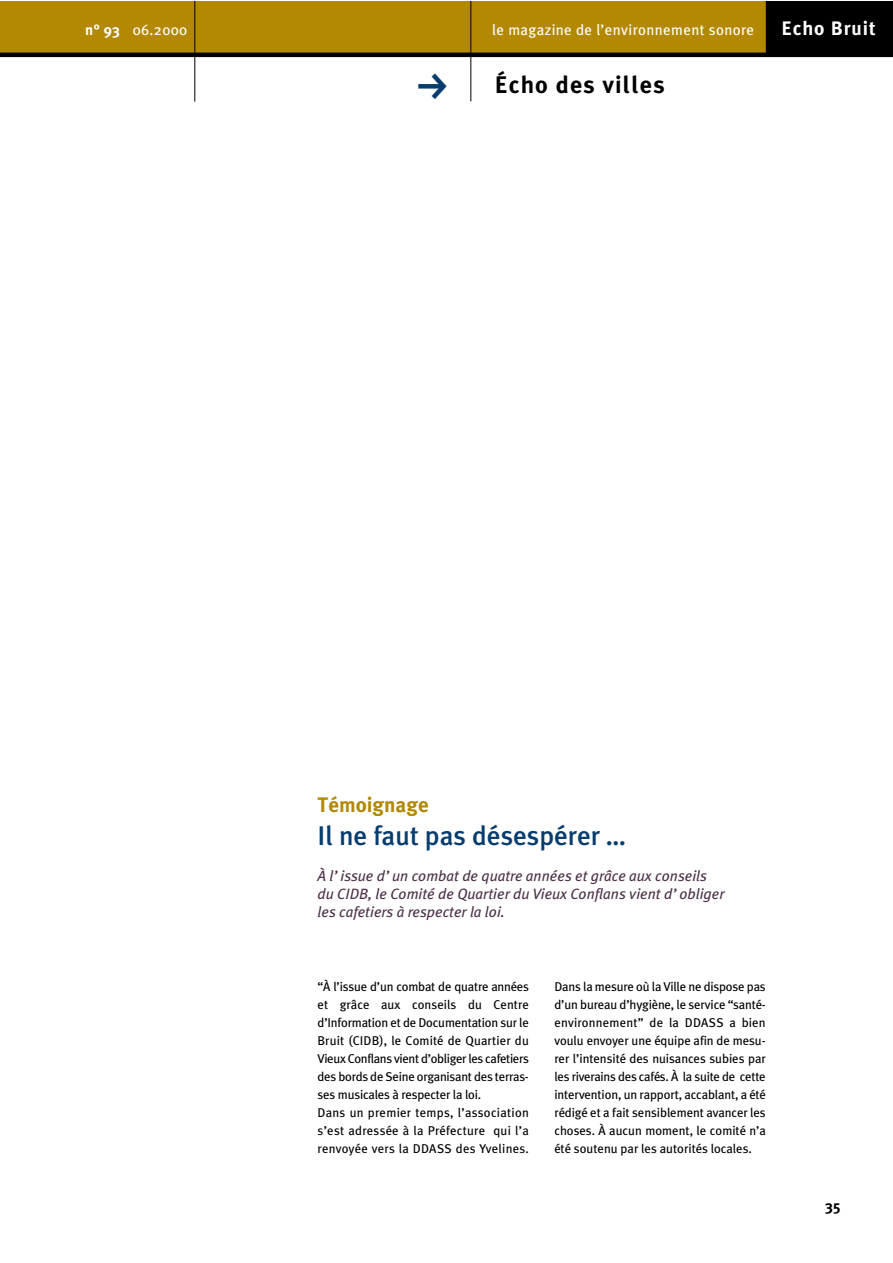
<style>
.page{position:relative;width:893px;height:1263px;background:#fff}
.page>*{position:absolute;margin:0;border:0;box-sizing:border-box;transform-origin:0 0}
.t1{font:45px "FF Dingbests";color:#063c6e}
.t2{font:500 27px "Meta Plus";color:#063c6e}
.t3{font:700 24px "Meta Plus";letter-spacing:.05em;color:#000}
.t4{font:700 21px "Meta Plus";color:#b38903}
.t5{font:700 19.5px "Meta Plus";letter-spacing:.05em;color:#fff}
.t6{font:italic 15px/18px "Meta Plus";color:#4d3149}
.t7{font:15px "Meta Plus";letter-spacing:.025em;color:#fff}
.t8{font:700 15px "Meta Plus";color:#000}
.t9{font:12.75px/18px "Meta Plus";color:#000}
.s1{font-weight:700}
</style>
<div class="page">
<div style="left:0;top:2px;width:892px;height:51px;background:#b38903"></div>
<hr style="left:470px;top:2px;width:1px;height:99px;background:#000">
<hr style="left:194px;top:2px;width:1px;height:100px;background:#000">
<div style="left:765px;top:2px;width:127px;height:55px;background:#000"></div>
<hr style="left:0;top:53px;width:892px;height:4px;background:#000">
<p class="t7" style="left:85px;top:25px;width:104px"><span class="s1">n° 93</span> 06.2000</p>
<h3 class="t5" style="left:781px;top:22px;width:96px">Echo Bruit</h3>
<h1 class="t1" style="left:406px;top:103px;width:35px;rotate:-90deg">g</h1>
<h3 class="t3" style="left:495px;top:77px;width:171px">Écho des villes</h3>
<p class="t7" style="left:492px;top:25px;width:263px">le magazine de l’environnement sonore</p>
<h3 class="t4" style="left:317px;top:797px;width:113px">Témoignage</h3>
<h2 class="t2" style="left:317px;top:826px;width:309px">Il ne faut pas désespérer …</h2>
<p class="t6" style="left:317px;top:868px;width:408px">À l’issue d’un combat de quatre années et grâce aux conseils du CIDB, le Comité de Quartier du Vieux Conflans vient d’obliger les cafetiers à respecter la loi.</p>
<p class="t9" style="left:317px;top:979px;width:213px">“À l’issue d’un combat de quatre années et grâce aux conseils du Centre d’Information et de Documentation sur le Bruit (CIDB), le Comité de Quartier du Vieux Conflans vient d’obliger les cafetiers des bords de Seine organisant des terras&shy;ses musicales à respecter la loi.<br>Dans un premier temps, l’association s’est adressée à la Préfecture qui l’a renvoyée vers la DDASS des Yvelines.</p>
<p class="t9" style="left:554px;top:979px;width:213px;text-align:justify">Dans la mesure où la Ville ne dispose pas d’un bureau d’hygiène, le service “santé&shy;environnement” de la DDASS a bien voulu envoyer une équipe afin de mesu&shy;rer l’intensité des nuisances subies par les riverains des cafés. À la suite de cette intervention, un rapport, accablant, a été rédigé et a fait sensiblement avancer les choses. À aucun moment, le comité n’a été soutenu par les autorités locales.</p>
<p class="t8" style="left:825px;top:1201px;width:17px">35</p>
</div>
